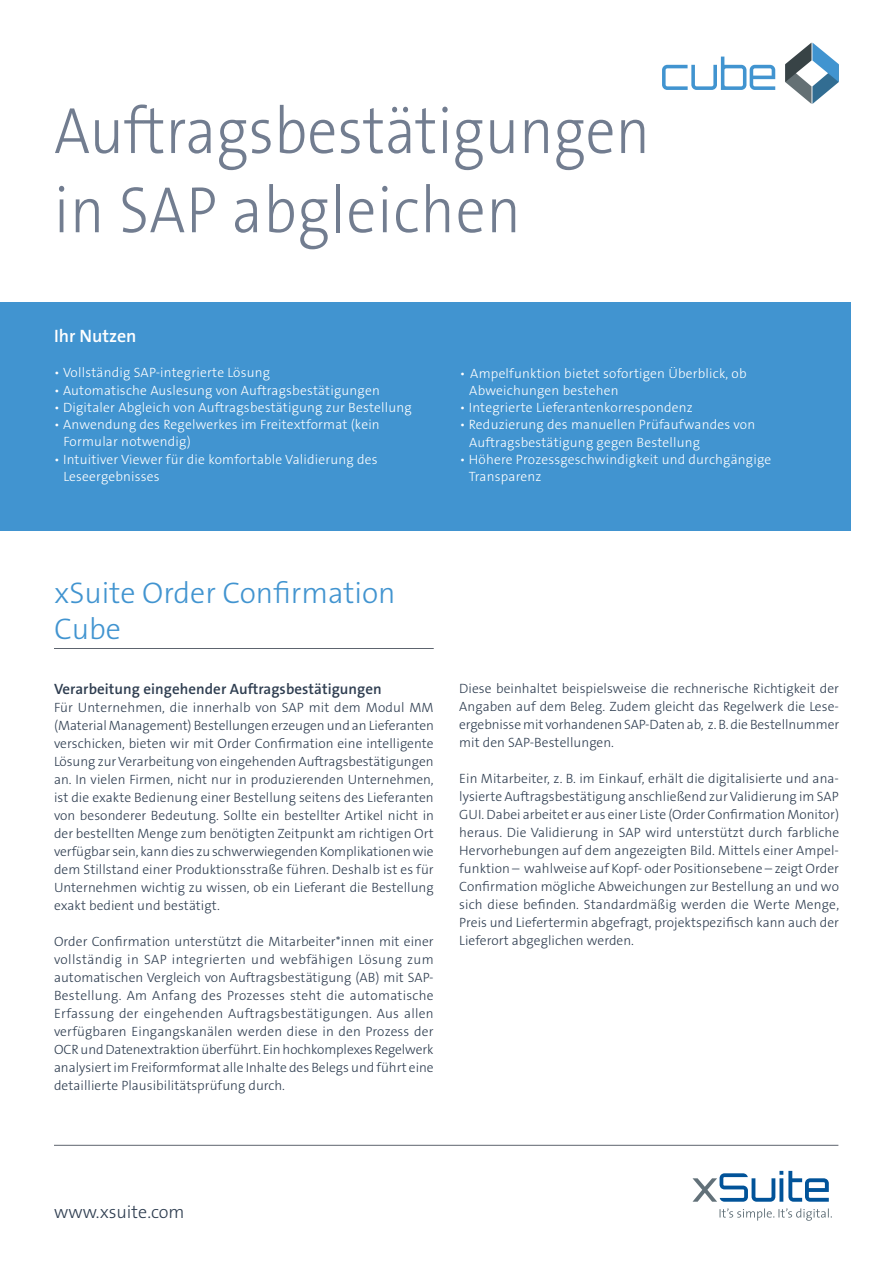
<style>
.page{position:relative;width:893px;height:1263px;background:#fff}
.page>*{position:absolute;margin:0;border:0;box-sizing:border-box;transform-origin:0 0}
.t1{font:300 66px/79.2px "The Sans B W3";color:#727d90;scale:.9 1}
.t2{font:300 30px/36px "The Sans B W3";color:#4194d0}
.t3{font:300 18px "The Sans B W3";color:#2e3d50}
.t4{font:600 18px "The Sans B W6";color:#fff}
.t5{font:600 15px "The Sans B W6";letter-spacing:.005em;color:#2e3d50}
.t6{font:300 13.5px/18px "The Sans B W3";letter-spacing:.005em;color:#2e3d50;text-align:justify}
.t7{font:300 13.5px/17.2px "The Sans B W3";letter-spacing:.015em;color:#fff}
</style>
<div class="page">
<div style="left:0;top:303px;width:850px;height:228px;background:#4194d0"></div>
<hr style="left:54px;top:648px;width:380px;height:1px;background:#343d49">
<svg style="left:692px;top:1171px;width:137px;height:31px"></svg>
<svg style="left:720px;top:1208px;width:112px;height:13px"></svg>
<hr style="left:54px;top:1145px;width:784px;height:1px;background:#343d49">
<svg style="left:662px;top:57px;width:113px;height:33px"></svg>
<svg style="left:785px;top:43px;width:54px;height:61px"></svg>
<p class="t1" style="left:54px;top:92px;width:664px">Auftragsbestätigungen in SAP abgleichen</p>
<p class="t4" style="left:54px;top:324px;width:84px">Ihr Nutzen</p>
<p class="t7" style="left:54px;top:364px;width:218px">• Vollständig SAP-integrierte Lösung</p>
<p class="t7" style="left:54px;top:381px;width:327px">• Automatische Auslesung von Auftragsbestätigungen</p>
<p class="t7" style="left:54px;top:399px;width:359px">• Digitaler Abgleich von Auftragsbestätigung zur Bestellung</p>
<p class="t7" style="left:63px;top:416px;width:318px;text-indent:-9px">• Anwendung des Regelwerkes im Freitextformat (kein<br>Formular notwendig)</p>
<p class="t7" style="left:63px;top:450px;width:316px;text-indent:-9px">• Intuitiver Viewer für die komfortable Validierung des<br>Leseergebnisses</p>
<p class="t7" style="left:469px;top:364px;width:279px;text-indent:-9px">• Ampelfunktion bietet sofortigen Überblick, ob<br>Abweichungen bestehen</p>
<p class="t7" style="left:460px;top:399px;width:234px">• Integrierte Lieferantenkorrespondenz</p>
<p class="t7" style="left:469px;top:416px;width:287px;text-indent:-9px">• Reduzierung des manuellen Prüfaufwandes von<br>Auftragsbestätigung gegen Bestellung</p>
<p class="t7" style="left:469px;top:451px;width:304px;text-indent:-9px">• Höhere Prozessgeschwindigkeit und durchgängige<br>Transparenz</p>
<p class="t2" style="left:54px;top:575px;width:343px">xSuite Order Confirmation<br>Cube</p>
<p class="t5" style="left:54px;top:679px;width:329px">Verarbeitung eingehender Auftragsbestätigungen</p>
<p class="t6" style="left:54px;top:698px;width:381px">Für Unternehmen, die innerhalb von SAP mit dem Modul MM (Material Management) Bestellungen erzeugen und an Lieferanten verschicken, bieten wir mit Order Confirmation eine intelligente Lösung zur Verarbeitung von eingehenden Auftragsbestätigungen an. In vielen Firmen, nicht nur in produzierenden Unternehmen, ist die exakte Bedienung einer Bestellung seitens des Lieferanten von besonderer Bedeutung. Sollte ein bestellter Artikel nicht in der bestellten Menge zum benötigten Zeitpunkt am richtigen Ort verfügbar sein, kann dies zu schwerwiegenden Komplikationen wie dem Stillstand einer Produktionsstraße führen. Deshalb ist es für Unternehmen wichtig zu wissen, ob ein Lieferant die Bestellung exakt bedient und bestätigt.</p>
<p class="t6" style="left:54px;top:932px;width:381px">Order Confirmation unterstützt die Mitarbeiter*innen mit einer vollständig in SAP integrierten und webfähigen Lösung zum automatischen Vergleich von Auftragsbestätigung (AB) mit SAP-Bestellung. Am Anfang des Prozesses steht die automatische Erfassung der eingehenden Auftragsbestätigungen. Aus allen verfügbaren Eingangskanälen werden diese in den Prozess der OCR und Datenextraktion überführt. Ein hochkomplexes Regelwerk analysiert im Freiformformat alle Inhalte des Belegs und führt eine detaillierte Plausibilitätsprüfung durch.</p>
<p class="t6" style="left:459px;top:679px;width:381px">Diese beinhaltet beispielsweise die rechnerische Richtigkeit der Angaben auf dem Beleg. Zudem gleicht das Regelwerk die Lese&shy;ergebnisse mit vorhandenen SAP-Daten ab, z. B. die Bestellnummer mit den SAP-Bestellungen.</p>
<p class="t6" style="left:459px;top:769px;width:381px">Ein Mitarbeiter, z. B. im Einkauf, erhält die digitalisierte und ana&shy;lysierte Auftragsbestätigung anschließend zur Validierung im SAP GUI. Dabei arbeitet er aus einer Liste (Order Confirmation Monitor) heraus. Die Validierung in SAP wird unterstützt durch farbliche Hervorhebungen auf dem angezeigten Bild. Mittels einer Ampel&shy;funktion – wahlweise auf Kopf- oder Positionsebene – zeigt Order Confirmation mögliche Abweichungen zur Bestellung an und wo sich diese befinden. Standardmäßig werden die Werte Menge, Preis und Liefertermin abgefragt, projektspezifisch kann auch der Lieferort abgeglichen werden.</p>
<p class="t3" style="left:54px;top:1200px;width:132px">www.xsuite.com</p>
</div>
